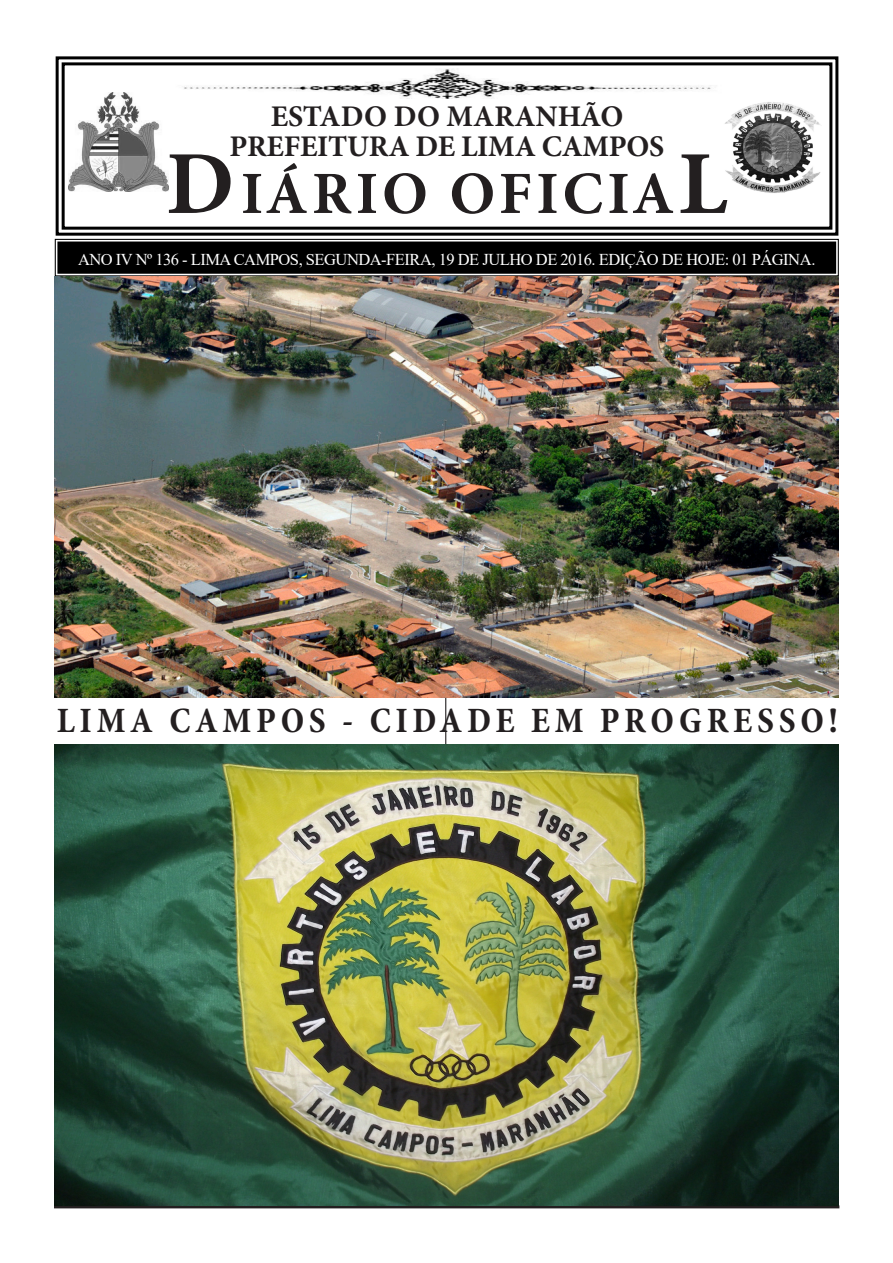
<style>
.page{position:relative;width:893px;height:1263px;background:#fff}
.page>*{position:absolute;margin:0;border:0;box-sizing:border-box;transform-origin:0 0}
.t1{font:700 60px "Minion Pro";letter-spacing:.06em;color:#231f20}
.t2{font:700 condensed 36px "Minion Pro";letter-spacing:.13em;color:#231f20}
.t3{font:700 30px "Minion Pro";letter-spacing:-.01em;color:#231f20}
.t4{font:16.5px "Times New Roman";letter-spacing:-.03em;color:#fff}
.s1{font-size:90px}
</style>
<div class="page">
<svg style="left:55px;top:56px;width:784px;height:180px"></svg>
<div style="left:62px;top:62px;width:770px;height:168px;border:3px solid #000"></div>
<svg style="left:54px;top:238px;width:785px;height:39px;background:#202020"></svg>
<div style="left:57px;top:241px;width:779px;height:33px;border:2px solid #000"></div>
<div style="left:61px;top:245px;width:771px;height:25px;border:1px solid #000"></div>
<img style="left:717px;top:97px;width:108px;height:103px">
<hr style="left:54px;top:1205px;width:785px;height:3px;background:#231f20">
<img style="left:68px;top:93px;width:101px;height:98px">
<img style="left:170px;top:69px;width:552px;height:30px">
<hr style="left:445px;top:281px;width:1px;height:918px;background:#231f20">
<img style="left:55px;top:744px;width:784px;height:461px">
<img style="left:55px;top:276px;width:783px;height:421px">
<p class="t3" style="left:271px;top:95px;width:354px">ESTADO DO MARANHÃO</p>
<p class="t3" style="left:230px;top:125px;width:436px">PREFEITURA DE LIMA CAMPOS</p>
<p class="t1" style="left:166px;top:151px;width:563px"><span class="s1">D</span>IÁRIO OFICIA<span class="s1">L</span></p>
<p class="t4" style="left:78px;top:248px;width:739px">ANO IV Nº 136 - LIMA CAMPOS, SEGUNDA-FEIRA, 19 DE JULHO DE 2016. EDIÇÃO DE HOJE: 01 PÁGINA.</p>
<p class="t2" style="left:57px;top:696px;width:783px">LIMA CAMPOS - CIDADE EM PROGRESSO!</p>
</div>
